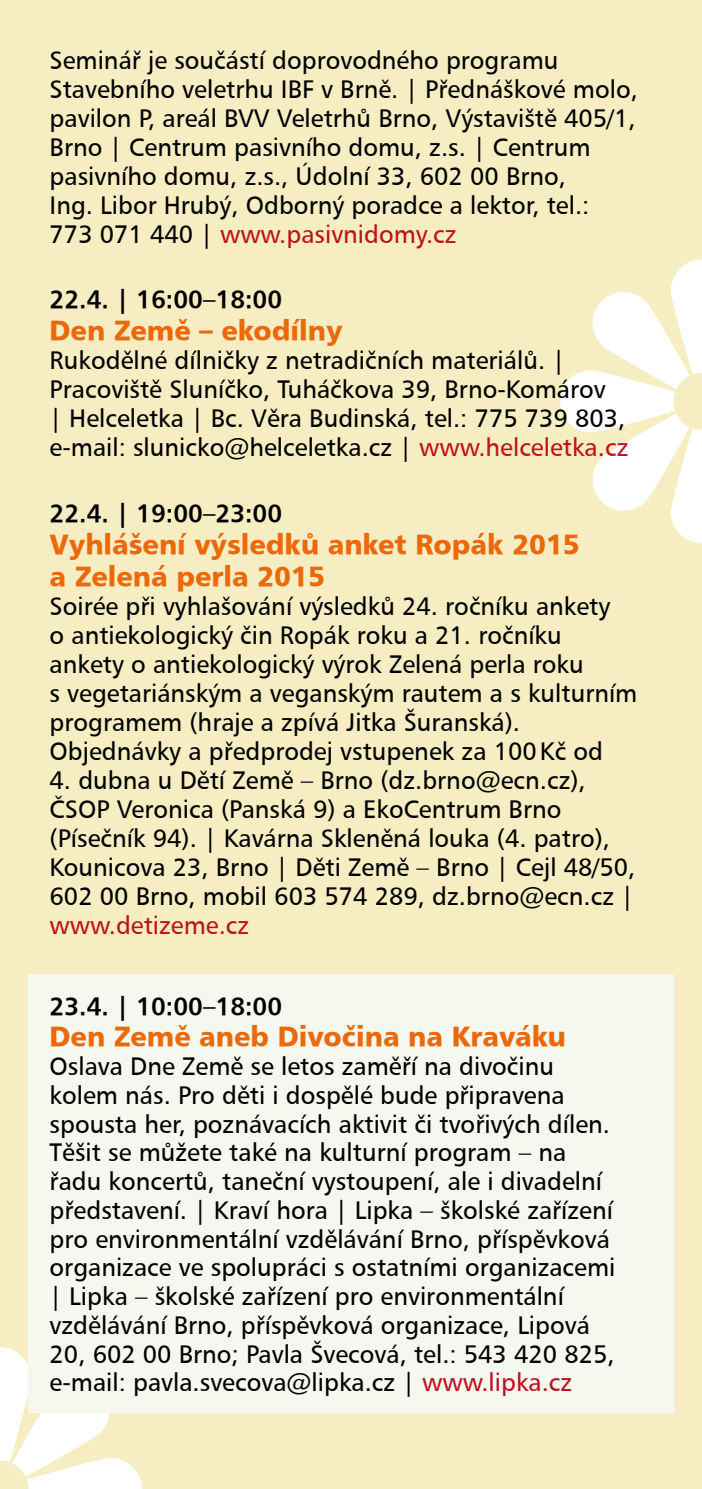
<style>
.page{position:relative;width:702px;height:1489px;background:#fff}
.page>*{position:absolute;margin:0;border:0;box-sizing:border-box;transform-origin:0 0}
.t1{font:27.5px/31.8px "Humanist 777 Blk AT";color:#eb690b}
.t2{font:25px/29px "Humanist 777 AT";color:#000}
.t3{font:25px "Humanist 777 AT Bold";color:#000}
.t4{font:25px "Humanist 777 AT";color:#bd1220}
.s1{color:#bd1220}
</style>
<div class="page">
<div style="left:0;top:0;width:702px;height:1488px;background:#f7edc3"></div>
<svg style="left:560px;top:259px;width:142px;height:284px"></svg>
<svg style="left:0;top:1347px;width:142px;height:141px"></svg>
<div style="left:28px;top:974px;width:645px;height:438px;background:#f4f8ee"></div>
<p class="t2" style="left:50px;top:46px;width:589px">Seminář je součástí doprovodného programu Stavebního veletrhu IBF v Brně. | Přednáškové molo, pavilon P, areál BVV Veletrhů Brno, Výstaviště 405/1, Brno | Centrum pasivního domu, z.s. | Centrum pasivního domu, z.s., Údolní 33, 602 00 Brno,<br>Ing. Libor Hrubý, Odborný poradce a lektor, tel.:<br>773 071 440 | <span class="s1">www.pasivnidomy.cz</span></p>
<p class="t3" style="left:50px;top:285px;width:234px">22.4. | 16:00–18:00</p>
<p class="t1" style="left:50px;top:315px;width:294px">Den Země – ekodílny</p>
<p class="t2" style="left:50px;top:346px;width:580px">Rukodělné dílničky z netradičních materiálů. | Pracoviště Sluníčko, Tuháčkova 39, Brno-Komárov<br>| Helceletka | Bc. Věra Budinská, tel.: 775 739 803, e-mail: slunicko@helceletka.cz | <span class="s1">www.helceletka.cz</span></p>
<p class="t3" style="left:50px;top:498px;width:234px">22.4. | 19:00–23:00</p>
<p class="t1" style="left:50px;top:528px;width:531px">Vyhlášení výsledků anket Ropák 2015 a Zelená perla 2015</p>
<p class="t2" style="left:50px;top:591px;width:589px">Soirée při vyhlašování výsledků 24. ročníku ankety<br>o antiekologický čin Ropák roku a 21. ročníku ankety o antiekologický výrok Zelená perla roku<br>s vegetariánským a veganským rautem a s kulturním programem (hraje a zpívá Jitka Šuranská).<br>Objednávky a předprodej vstupenek za 100Kč od</p>
<p class="t2" style="left:50px;top:765px;width:587px">4. dubna u Dětí Země – Brno (dz.brno@ecn.cz), ČSOP Veronica (Panská 9) a EkoCentrum Brno (Písečník 94). | Kavárna Skleněná louka (4. patro), Kounicova 23, Brno | Děti Země – Brno | Cejl 48/50, 602 00 Brno, mobil 603 574 289, dz.brno@ecn.cz |</p>
<p class="t4" style="left:50px;top:910px;width:201px">www.detizeme.cz</p>
<p class="t3" style="left:50px;top:991px;width:234px">23.4. | 10:00–18:00</p>
<p class="t1" style="left:50px;top:1020px;width:518px">Den Země aneb Divočina na Kraváku</p>
<p class="t2" style="left:50px;top:1051px;width:567px">Oslava Dne Země se letos zaměří na divočinu kolem nás. Pro děti i dospělé bude připravena spousta her, poznávacích aktivit či tvořivých dílen.<br>Těšit se můžete také na kulturní program – na řadu koncertů, taneční vystoupení, ale i divadelní představení. | Kraví hora | Lipka – školské zařízení pro environmentální vzdělávání Brno, příspěvková organizace ve spolupráci s ostatními organizacemi | Lipka – školské zařízení pro environmentální vzdělávání Brno, příspěvková organizace, Lipová 20, 602 00 Brno; Pavla Švecová, tel.: 543 420 825, e-mail: pavla.svecova@lipka.cz | <span class="s1">www.lipka.cz</span></p>
</div>
